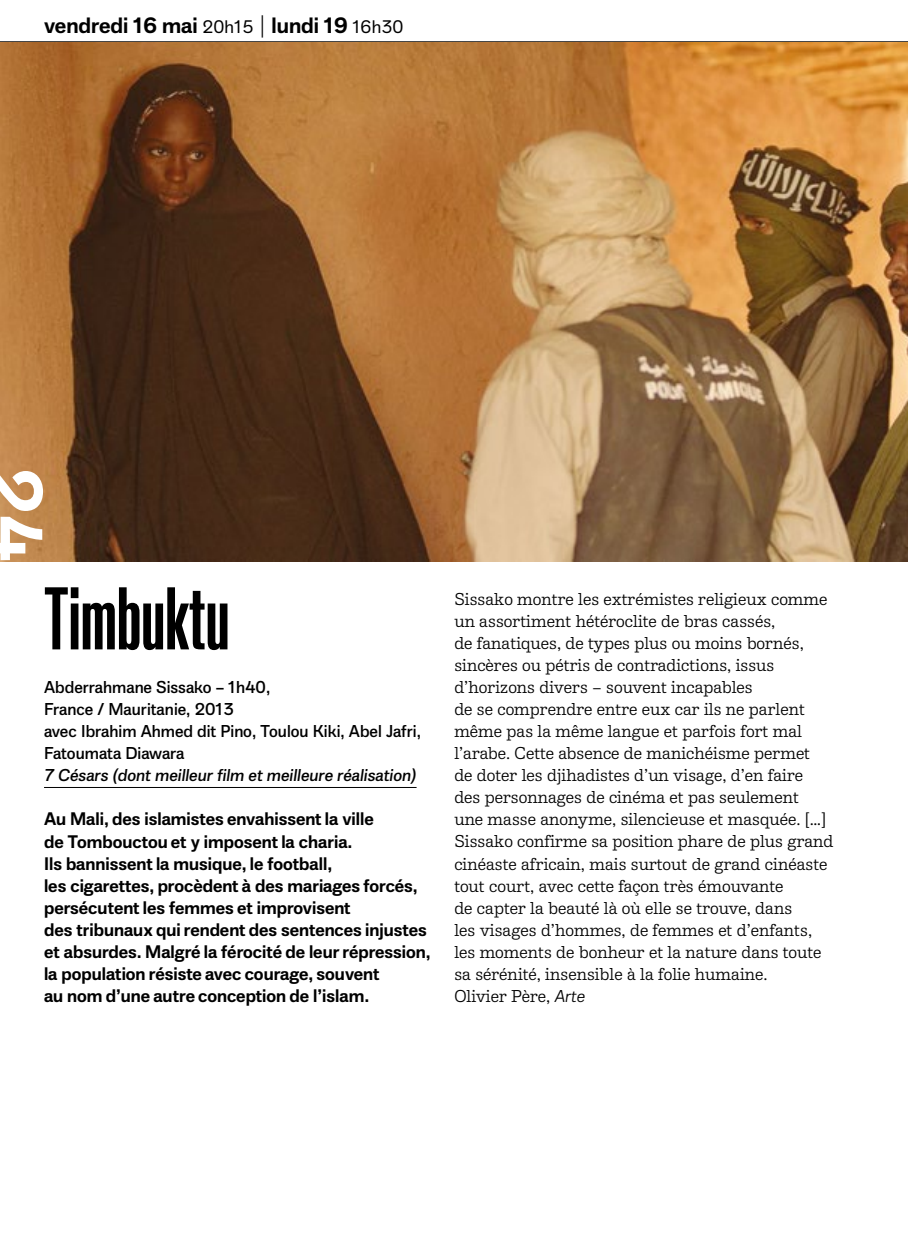
<style>
.page{position:relative;width:908px;height:1248px;background:#fff}
.page>*{position:absolute;margin:0;border:0;box-sizing:border-box;transform-origin:0 0}
.t1{font:500 ultra-condensed 88px "Baikal";color:#000}
.t2{font:600 76px "Album Sans";color:#fff}
.t3{font:600 22px "Album Sans";color:#000}
.t4{font:600 18px/22px "Album Sans";color:#000}
.t5{font:17px/22px "Album Slab L2 S Text";color:#000}
.t6{font:17px/22px "Album Sans";color:#000}
.t7{font:italic 17px "Album Sans";color:#000}
.s1{font-weight:400;font-size:18px}
.s2{font-weight:300}
.s3{font-style:italic}
</style>
<div class="page">
<hr style="left:0;top:41px;width:907px;height:1px;background:#000">
<img style="left:0;top:42px;width:907px;height:519px">
<hr style="left:44px;top:787px;width:372px;height:1px;background:#000">
<p class="t3" style="left:44px;top:8px;width:360px">vendredi 16 mai <span class="s1">20h15</span> <span class="s2">|</span> lundi 19 <span class="s1">16h30</span></p>
<h2 class="t2" style="left:73px;top:467px;width:95px;rotate:90deg">24</h2>
<h1 class="t1" style="left:44px;top:567px;width:187px">Timbuktu</h1>
<p class="t6" style="left:44px;top:675px;width:378px">Abderrahmane Sissako – 1h40,<br>France / Mauritanie, 2013<br>avec Ibrahim Ahmed dit Pino, Toulou Kiki, Abel Jafri,<br>Fatoumata Diawara</p>
<p class="t7" style="left:44px;top:762px;width:374px">7 Césars (dont meilleur film et meilleure réalisation)</p>
<p class="t4" style="left:44px;top:806px;width:388px">Au Mali, des islamistes envahissent la ville<br>de Tombouctou et y imposent la charia.<br>Ils bannissent la musique, le football,<br>les cigarettes, procèdent à des mariages forcés, persécutent les femmes et improvisent<br>des tribunaux qui rendent des sentences injustes et absurdes. Malgré la férocité de leur répression, la population résiste avec courage, souvent<br>au nom d’une autre conception de l’islam.</p>
<p class="t5" style="left:454px;top:587px;width:380px">Sissako montre les extrémistes religieux comme un assortiment hétéroclite de bras cassés,<br>de fanatiques, de types plus ou moins bornés, sincères ou pétris de contradictions, issus d’horizons divers – souvent incapables<br>de se comprendre entre eux car ils ne parlent même pas la même langue et parfois fort mal l’arabe. Cette absence de manichéisme permet<br>de doter les djihadistes d’un visage, d’en faire des personnages de cinéma et pas seulement<br>une masse anonyme, silencieuse et masquée. […] Sissako confirme sa position phare de plus grand cinéaste africain, mais surtout de grand cinéaste tout court, avec cette façon très émouvante<br>de capter la beauté là où elle se trouve, dans<br>les visages d’hommes, de femmes et d’enfants, les moments de bonheur et la nature dans toute sa sérénité, insensible à la folie humaine.<br>Olivier Père, <span class="s3">Arte</span></p>
</div>
